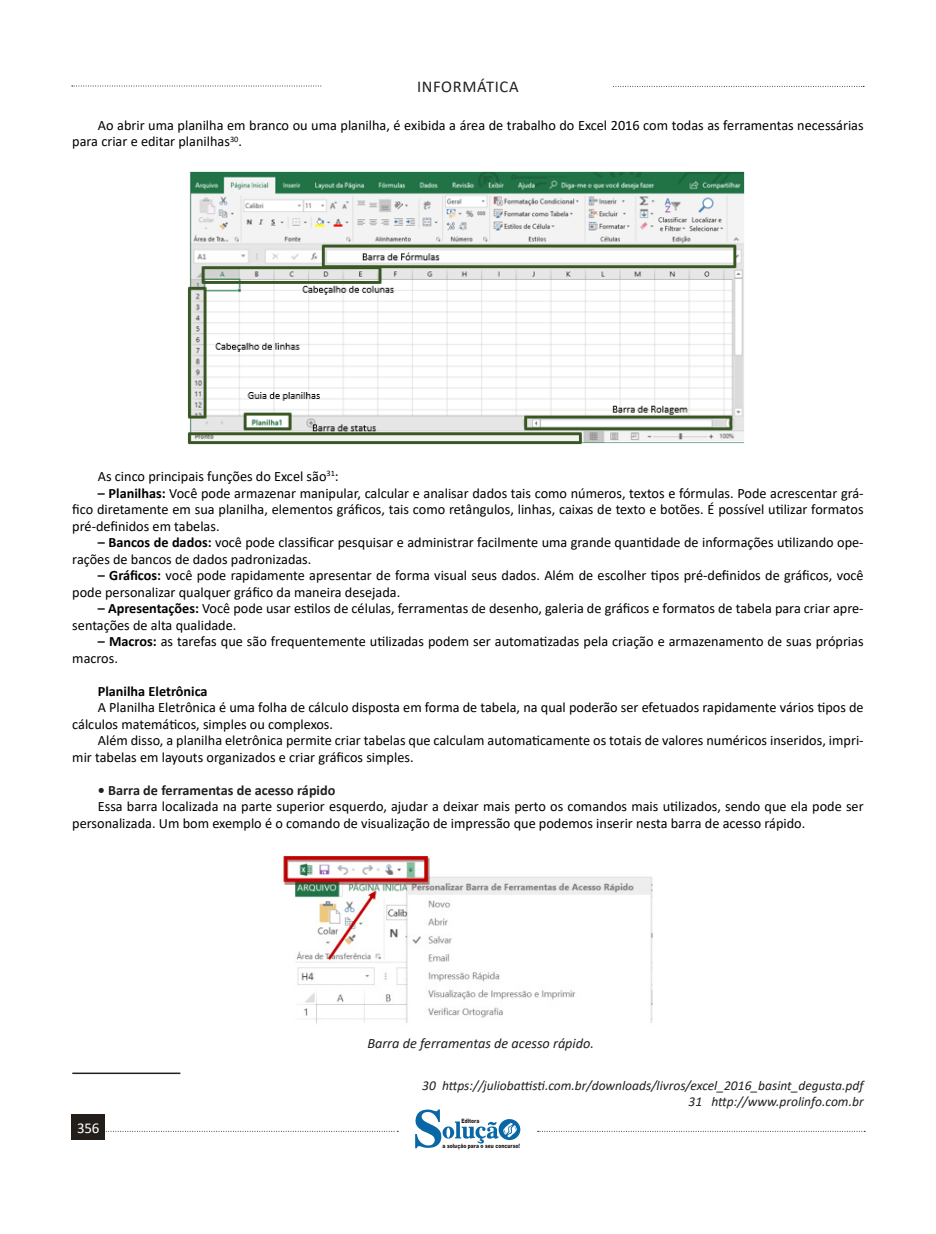
<style>
.page{position:relative;width:936px;height:1234px;background:#fff}
.page>*{position:absolute;margin:0;border:0;box-sizing:border-box;transform-origin:0 0}
.t1{font:16.5px "Calibri";letter-spacing:.04em;color:#231f20}
.t2{font:15px "Calibri";letter-spacing:-.02em;color:#fff}
.t3{font:14.25px/16.5px "Calibri";color:#000}
.TITULO_DE_ASSUNTO__CORPO{font:700 14.25px "Calibri";color:#231f20}
.t4{font:italic 14.25px "Calibri";color:#231f20}
.t5{font:700 14.25px "Calibri";color:#000}
.FONT_REF{font:italic 13.5px "Calibri";color:#231f20}
.t6{font:900 6px "Arial";color:#231f20;scale:.76 1}
.s1{font-weight:700}
</style>
<div class="page">
<svg style="left:106px;top:1130px;width:292px;height:1px"></svg>
<svg style="left:72px;top:86px;width:250px;height:1px"></svg>
<svg style="left:613px;top:86px;width:251px;height:1px"></svg>
<svg style="left:537px;top:1130px;width:328px;height:1px"></svg>
<div style="left:72px;top:1113px;width:33px;height:26px;background:#241e1b"></div>
<svg style="left:415px;top:1109px;width:105px;height:39px"></svg>
<img style="left:188px;top:171px;width:557px;height:274px">
<img style="left:282px;top:855px;width:371px;height:168px">
<hr style="left:72px;top:1072px;width:108px;height:1px;background:#231f20">
<p class="t1" style="left:417px;top:75px;width:103px">INFORMÁTICA</p>
<p class="t3" style="left:72px;top:116px;width:792px;text-indent:26px">Ao abrir uma planilha em branco ou uma planilha, é exibida a área de trabalho do Excel 2016 com todas as ferramentas necessárias para criar e editar planilhas<sup>30</sup>.</p>
<p class="t3" style="left:98px;top:467px;width:242px">As cinco principais funções do Excel são<sup>31</sup>:</p>
<p class="t3" style="left:72px;top:484px;width:792px;text-align:justify;text-indent:26px"><span class="s1">– Planilhas:</span> Você pode armazenar manipular, calcular e analisar dados tais como números, textos e fórmulas. Pode acrescentar grá&shy;fico diretamente em sua planilha, elementos gráficos, tais como retângulos, linhas, caixas de texto e botões. É possível utilizar formatos pré-definidos em tabelas.</p>
<p class="t3" style="left:72px;top:533px;width:792px;text-indent:26px"><span class="s1">– Bancos de dados:</span> você pode classificar pesquisar e administrar facilmente uma grande quantidade de informações utilizando ope&shy;rações de bancos de dados padronizadas.</p>
<p class="t3" style="left:72px;top:566px;width:792px;text-indent:26px"><span class="s1">– Gráficos:</span> você pode rapidamente apresentar de forma visual seus dados. Além de escolher tipos pré-definidos de gráficos, você pode personalizar qualquer gráfico da maneira desejada.</p>
<p class="t3" style="left:72px;top:599px;width:792px;text-indent:26px"><span class="s1">– Apresentações:</span> Você pode usar estilos de células, ferramentas de desenho, galeria de gráficos e formatos de tabela para criar apre&shy;sentações de alta qualidade.</p>
<p class="t3" style="left:72px;top:632px;width:792px;text-indent:26px"><span class="s1">– Macros:</span> as tarefas que são frequentemente utilizadas podem ser automatizadas pela criação e armazenamento de suas próprias macros.</p>
<p class="t5" style="left:98px;top:680px;width:111px">Planilha Eletrônica</p>
<p class="t3" style="left:72px;top:698px;width:792px;text-indent:26px">A Planilha Eletrônica é uma folha de cálculo disposta em forma de tabela, na qual poderão ser efetuados rapidamente vários tipos de cálculos matemáticos, simples ou complexos.</p>
<p class="t3" style="left:72px;top:731px;width:792px;text-indent:26px">Além disso, a planilha eletrônica permite criar tabelas que calculam automaticamente os totais de valores numéricos inseridos, impri&shy;mir tabelas em layouts organizados e criar gráficos simples.</p>
<p class="TITULO_DE_ASSUNTO__CORPO" style="left:98px;top:779px;width:239px">• Barra de ferramentas de acesso rápido</p>
<p class="t3" style="left:72px;top:797px;width:792px;text-indent:26px">Essa barra localizada na parte superior esquerdo, ajudar a deixar mais perto os comandos mais utilizados, sendo que ela pode ser personalizada. Um bom exemplo é o comando de visualização de impressão que podemos inserir nesta barra de acesso rápido.</p>
<p class="t2" style="left:77px;top:1116px;width:24px">356</p>
<p class="t2" style="left:73px;top:1120px;width:24px">356</p>
<p class="t4" style="left:367px;top:1033px;width:228px">Barra de ferramentas de acesso rápido.</p>
<p class="FONT_REF" style="left:422px;top:1075px;width:443px">30 https://juliobattisti.com.br/downloads/livros/excel_2016_basint_degusta.pdf</p>
<p class="FONT_REF" style="left:688px;top:1092px;width:177px">31 http://www.prolinfo.com.br</p>
<p class="t6" style="left:461px;top:1116px;width:25px">Editora</p>
<p class="t6" style="left:442px;top:1140px;width:103px">a solução para o seu concurso!</p>
</div>
